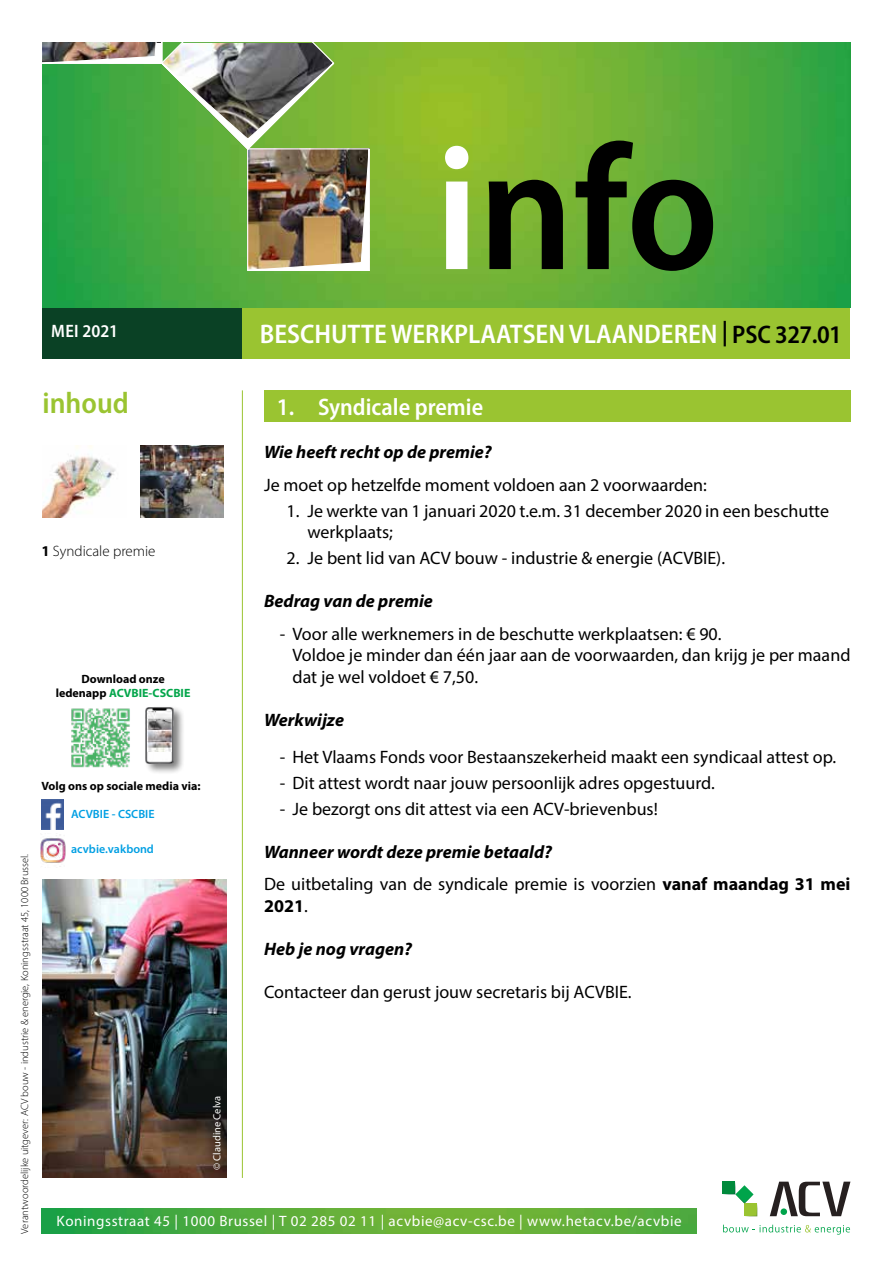
<style>
.page{position:relative;width:893px;height:1263px;background:#fff}
.page>*{position:absolute;margin:0;border:0;box-sizing:border-box;transform-origin:0 0}
.t1{font:600 semi-condensed 179.7px "Myriad Pro";color:#000}
.t2{font:600 semi-condensed 30px "Myriad Pro";color:#9ac431}
.t3{font:600 semi-condensed 27px "Myriad Pro";color:#fff}
.t4{font:600 semi-condensed 24px "Myriad Pro";color:#fff}
.t5{font:18px/21.6px "Myriad Pro";color:#000}
.t6{font:italic 700 18px "Myriad Pro";color:#000}
.t7{font:600 semi-condensed 18px "Myriad Pro";color:#fff}
.t8{font:700 18px "Myriad Pro";color:#000}
.t9{font:15px "Myriad Pro";letter-spacing:.04em;color:#fff}
.t10{font:300 15px "Myriad Pro";color:#000}
.t11{font:700 12px/14.4px "Myriad Pro";color:#000;text-align:center}
.t12{font:600 12px "Myriad Pro";color:#009fe3}
.t13{font:300 10.5px "Myriad Pro";color:#000}
.t14{font:10.5px "Myriad Pro";color:#fff}
.s1{color:#fff}
.s2{font-size:25.5px;color:#000}
.s3{font-weight:700}
.s4{color:#04a64b}
.s5{font-weight:700;font-style:italic}
.s6{font-weight:400}
</style>
<div class="page">
<div style="left:43px;top:308px;width:807px;height:51px;background:#9ac431"></div>
<div style="left:43px;top:308px;width:199px;height:51px;background:#0a4125"></div>
<hr style="left:242px;top:390px;width:1px;height:788px;background:#9ac431">
<img style="left:43px;top:879px;width:183px;height:299px">
<img style="left:42px;top:1208px;width:655px;height:25px">
<svg style="left:770px;top:1181px;width:80px;height:35px"></svg>
<svg style="left:723px;top:1225px;width:127px;height:9px"></svg>
<svg style="left:722px;top:1181px;width:35px;height:35px"></svg>
<img style="left:43px;top:445px;width:73px;height:73px">
<img style="left:140px;top:445px;width:84px;height:73px">
<img style="left:43px;top:43px;width:807px;height:264px">
<img style="left:43px;top:43px;width:327px;height:229px">
<div style="left:264px;top:390px;width:586px;height:32px;background:#9ac431"></div>
<img style="left:42px;top:800px;width:22px;height:29px">
<img style="left:40px;top:834px;width:26px;height:33px">
<div style="left:144px;top:705px;width:41px;height:70px;background:#000;opacity:.5"></div>
<img style="left:146px;top:707px;width:28px;height:57px">
<img style="left:148px;top:712px;width:24px;height:39px">
<img style="left:71px;top:708px;width:59px;height:60px">
<h1 class="t1" style="left:435px;top:96px;width:286px"><span class="s1">i</span>nfo</h1>
<p class="t7" style="left:51px;top:319px;width:69px">MEI 2021</p>
<h3 class="t3" style="left:260px;top:316px;width:583px">BESCHUTTE WERKPLAATSEN VLAANDEREN <span class="s2">| PSC 327.01</span></h3>
<p class="t13" style="left:18px;top:1233px;width:381px;rotate:-90deg">Verantwoordelijke uitgever: ACV bouw - industrie &amp; energie, Koningsstraat 45, 1000 Brussel.</p>
<h2 class="t2" style="left:43px;top:384px;width:88px">inhoud</h2>
<p class="t10" style="left:41px;top:542px;width:116px"><span class="s3">1</span> Syndicale premie</p>
<p class="t11" style="left:56px;top:671px;width:136px">Download onze ledenapp <span class="s4">ACVBIE-CSCBIE</span></p>
<p class="t11" style="left:41px;top:779px;width:161px">Volg ons op sociale media via:</p>
<p class="t12" style="left:71px;top:806px;width:85px">ACVBIE - CSCBIE</p>
<p class="t12" style="left:71px;top:842px;width:84px">acvbie.vakbond</p>
<p class="t14" style="left:210px;top:1170px;width:76px;rotate:-90deg">© Claudine Celva</p>
<h3 class="t4" style="left:277px;top:392px;width:208px">1. Syndicale premie</h3>
<p class="t6" style="left:264px;top:441px;width:229px">Wie heeft recht op de premie?</p>
<p class="t5" style="left:264px;top:474px;width:444px">Je moet op hetzelfde moment voldoen aan 2 voorwaarden:</p>
<p class="t5" style="left:308px;top:500px;width:523px;text-indent:-21px">1. Je werkte van 1 januari 2020 t.e.m. 31 december 2020 in een beschutte werkplaats;</p>
<p class="t5" style="left:286px;top:547px;width:440px">2. Je bent lid van ACV bouw - industrie &amp; energie (ACVBIE).</p>
<p class="t6" style="left:264px;top:590px;width:170px">Bedrag van de premie</p>
<p class="t5" style="left:293px;top:623px;width:559px;text-indent:-13px">- Voor alle werknemers in de beschutte werkplaatsen: € 90.<br>Voldoe je minder dan één jaar aan de voorwaarden, dan krijg je per maand dat je wel voldoet € 7,50.</p>
<p class="t6" style="left:264px;top:708px;width:82px">Werkwijze</p>
<p class="t5" style="left:280px;top:746px;width:558px">- Het Vlaams Fonds voor Bestaanszekerheid maakt een syndicaal attest op.</p>
<p class="t5" style="left:280px;top:772px;width:437px">- Dit attest wordt naar jouw persoonlijk adres opgestuurd.</p>
<p class="t5" style="left:280px;top:797px;width:380px">- Je bezorgt ons dit attest via een ACV-brievenbus!</p>
<p class="t5" style="left:264px;top:835px;width:588px;line-height:32.4px"><span class="s5">Wanneer wordt deze premie betaald?<br></span>De uitbetaling van de syndicale premie is voorzien <span class="s3">vanaf maandag 31 mei</span></p>
<p class="t8" style="left:264px;top:894px;width:45px">2021<span class="s6">.</span></p>
<p class="t6" style="left:264px;top:937px;width:150px">Heb je nog vragen?</p>
<p class="t5" style="left:264px;top:981px;width:369px">Contacteer dan gerust jouw secretaris bij ACVBIE.</p>
<p class="t9" style="left:57px;top:1212px;width:626px">Koningsstraat 45 | 1000 Brussel | T 02 285 02 11 | acvbie@acv-csc.be | www.hetacv.be/acvbie</p>
</div>
